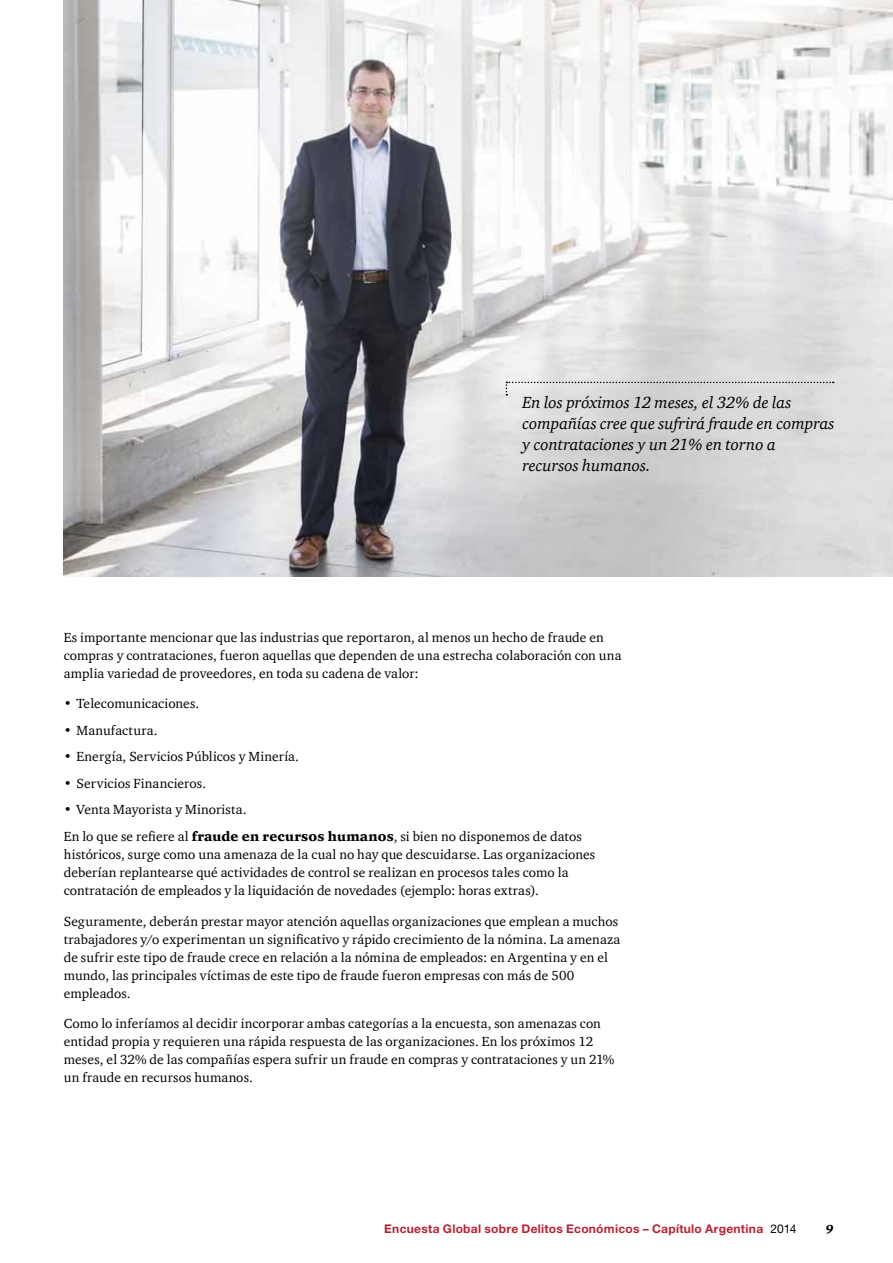
<style>
.page{position:relative;width:893px;height:1263px;background:#fff}
.page>*{position:absolute;margin:0;border:0;box-sizing:border-box;transform-origin:0 0}
.t1{font:italic 16.5px/21px "ITC Charter Com";color:#000}
.t2{font:13.5px/18px "ITC Charter Com";letter-spacing:.01em;color:#000}
.t3{font:700 12px "Helvetica Neue LT Std";letter-spacing:.02em;color:#b82234}
.t4{font:italic 900 12px "ITC Charter Com";color:#000}
.s1{font-weight:900}
.s2{font-weight:400;color:#000}
</style>
<div class="page">
<img style="left:64px;top:0;width:829px;height:576px">
<svg style="left:506px;top:382px;width:328px;height:13px;background:#d3d3d3"></svg>
<p class="t1" style="left:522px;top:391px;width:313px">En los próximos 12 meses, el 32% de las compañías cree que sufrirá fraude en compras y contrataciones y un 21% en torno a recursos humanos.</p>
<p class="t2" style="left:64px;top:628px;width:559px">Es importante mencionar que las industrias que reportaron, al menos un hecho de fraude en compras y contrataciones, fueron aquellas que dependen de una estrecha colaboración con una amplia variedad de proveedores, en toda su cadena de valor:</p>
<p class="t2" style="left:64px;top:694px;width:137px">• Telecomunicaciones.</p>
<p class="t2" style="left:64px;top:721px;width:95px">• Manufactura.</p>
<p class="t2" style="left:64px;top:747px;width:237px">• Energía, Servicios Públicos y Minería.</p>
<p class="t2" style="left:64px;top:774px;width:144px">• Servicios Financieros.</p>
<p class="t2" style="left:64px;top:796px;width:519px;line-height:26.5px">• Venta Mayorista y Minorista.<br>En lo que se refiere al <span class="s1">fraude en recursos humanos</span>, si bien no disponemos de datos</p>
<p class="t2" style="left:64px;top:845px;width:533px">históricos, surge como una amenaza de la cual no hay que descuidarse. Las organizaciones deberían replantearse qué actividades de control se realizan en procesos tales como la contratación de empleados y la liquidación de novedades (ejemplo: horas extras).</p>
<p class="t2" style="left:64px;top:912px;width:558px">Seguramente, deberán prestar mayor atención aquellas organizaciones que emplean a muchos trabajadores y/o experimentan un significativo y rápido crecimiento de la nómina. La amenaza de sufrir este tipo de fraude crece en relación a la nómina de empleados: en Argentina y en el mundo, las principales víctimas de este tipo de fraude fueron empresas con más de 500 empleados.</p>
<p class="t2" style="left:64px;top:1014px;width:552px">Como lo inferíamos al decidir incorporar ambas categorías a la encuesta, son amenazas con entidad propia y requieren una rápida respuesta de las organizaciones. En los próximos 12 meses, el 32% de las compañías espera sufrir un fraude en compras y contrataciones y un 21% un fraude en recursos humanos.</p>
<p class="t3" style="left:384px;top:1221px;width:414px">Encuesta Global sobre Delitos Económicos – Capítulo Argentina <span class="s2">2014</span></p>
<p class="t4" style="left:826px;top:1222px;width:9px">9</p>
</div>
